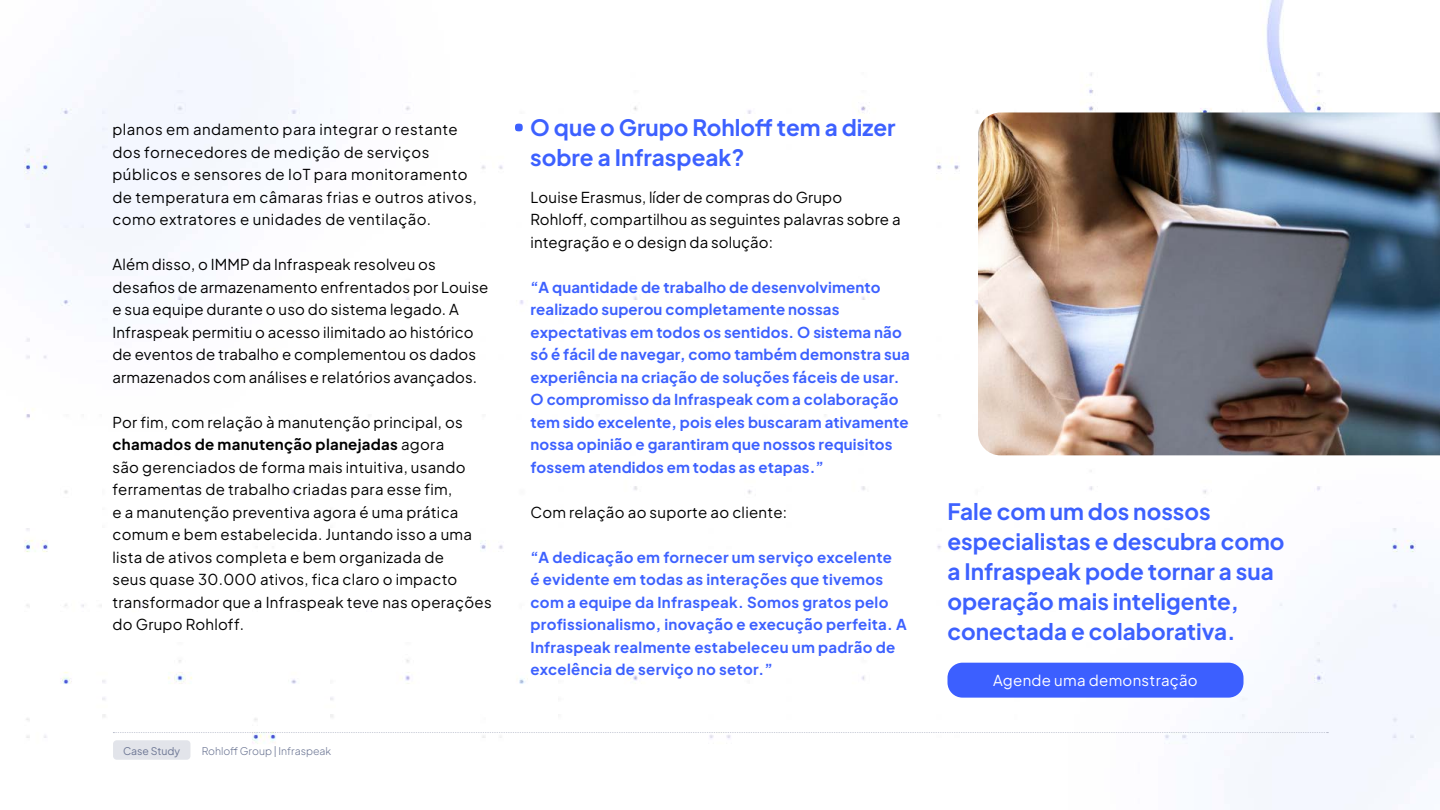
<style>
.page{position:relative;width:1440px;height:810px;background:#fff}
.page>*{position:absolute;margin:0;border:0;box-sizing:border-box;transform-origin:0 0}
.t1{font:700 22.5px/30px "Plus Jakarta Sans";color:#3d61ff}
.t2{font:15px/22.5px "Plus Jakarta Sans";letter-spacing:.02em;color:#000}
.t3{font:700 15px/22.5px "Plus Jakarta Sans";letter-spacing:.01em;color:#3d61ff}
.t4{font:15px "Plus Jakarta Sans";letter-spacing:.02em;color:#fff}
.t5{font:300 10.5px "Plus Jakarta Sans";color:#6c7694}
.t6{font:10.5px "Plus Jakarta Sans";color:#6c7694}
.s1{font-weight:700}
</style>
<div class="page">
<img style="left:24px;top:0;width:1416px;height:810px">
<svg style="left:113px;top:732px;width:1215px;height:1px"></svg>
<div style="left:113px;top:740px;width:77px;height:20px;background:#e2e4ea;border-radius:4px"></div>
<img style="left:978px;top:112px;width:462px;height:343px">
<div style="left:515px;top:124px;width:8px;height:7px;background:#3d61ff;border-radius:50%"></div>
<div style="left:948px;top:663px;width:296px;height:35px;background:#3c5fff;border-radius:15px"></div>
<p class="t2" style="left:112px;top:117px;width:366px">planos em andamento para integrar o restante dos fornecedores de medição de serviços públicos e sensores de IoT para monitoramento de temperatura em câmaras frias e outros ativos, como extratores e unidades de ventilação.</p>
<p class="t2" style="left:112px;top:252px;width:378px">Além disso, o IMMP da Infraspeak resolveu os desafios de armazenamento enfrentados por Louise e sua equipe durante o uso do sistema legado. A Infraspeak permitiu o acesso ilimitado ao histórico de eventos de trabalho e complementou os dados armazenados com análises e relatórios avançados.</p>
<p class="t2" style="left:112px;top:409px;width:381px">Por fim, com relação à manutenção principal, os <span class="s1">chamados de manutenção planejadas</span> agora<br>são gerenciados de forma mais intuitiva, usando ferramentas de trabalho criadas para esse fim,<br>e a manutenção preventiva agora é uma prática comum e bem estabelecida. Juntando isso a uma lista de ativos completa e bem organizada de<br>seus quase 30.000 ativos, fica claro o impacto transformador que a Infraspeak teve nas operações do Grupo Rohloff.</p>
<p class="t6" style="left:123px;top:742px;width:59px">Case Study</p>
<p class="t5" style="left:202px;top:742px;width:131px">Rohloff Group | Infraspeak</p>
<h1 class="t1" style="left:530px;top:110px;width:367px">O que o Grupo Rohloff tem a dizer sobre a Infraspeak?</h1>
<p class="t2" style="left:531px;top:184px;width:372px">Louise Erasmus, líder de compras do Grupo<br>Rohloff, compartilhou as seguintes palavras sobre a integração e o design da solução:</p>
<p class="t3" style="left:531px;top:274px;width:381px">“A quantidade de trabalho de desenvolvimento realizado superou completamente nossas expectativas em todos os sentidos. O sistema não só é fácil de navegar, como também demonstra sua experiência na criação de soluções fáceis de usar.<br>O compromisso da Infraspeak com a colaboração tem sido excelente, pois eles buscaram ativamente nossa opinião e garantiram que nossos requisitos fossem atendidos em todas as etapas.”</p>
<p class="t2" style="left:531px;top:499px;width:258px">Com relação ao suporte ao cliente:</p>
<p class="t3" style="left:531px;top:544px;width:378px">“A dedicação em fornecer um serviço excelente<br>é evidente em todas as interações que tivemos com a equipe da Infraspeak. Somos gratos pelo profissionalismo, inovação e execução perfeita. A Infraspeak realmente estabeleceu um padrão de excelência de serviço no setor.”</p>
<h1 class="t1" style="left:947px;top:495px;width:339px">Fale com um dos nossos especialistas e descubra como a Infraspeak pode tornar a sua operação mais inteligente, conectada e colaborativa.</h1>
<p class="t4" style="left:993px;top:668px;width:206px">Agende uma demonstração</p>
</div>
